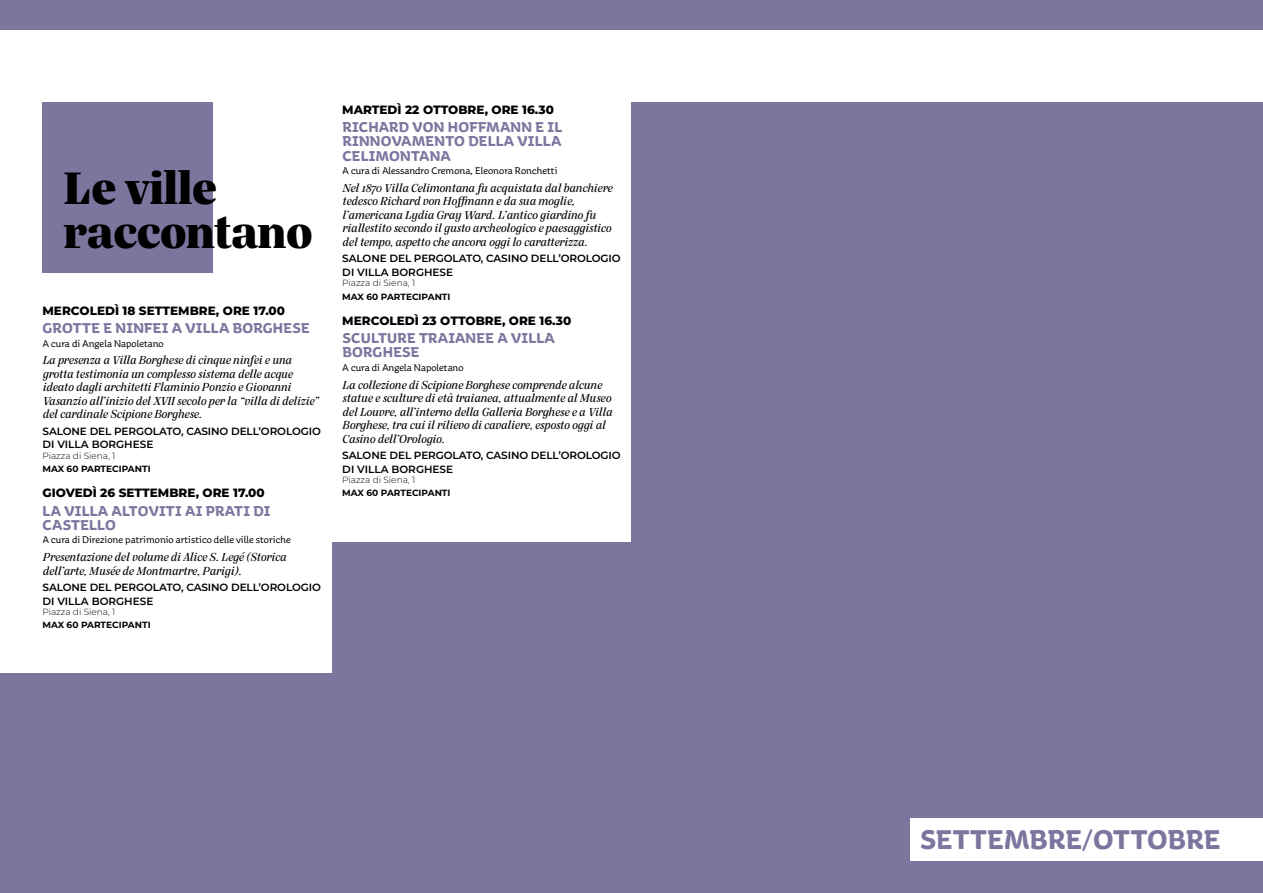
<style>
.page{position:relative;width:1263px;height:893px;background:#fff}
.page>*{position:absolute;margin:0;border:0;box-sizing:border-box;transform-origin:0 0}
.t1{font:900 49.5px/43.5px "Silva Display";color:#000}
.t2{font:700 28.5px "Aniuk";color:#7c769f}
.t3{font:700 15px/14.2px "Aniuk";letter-spacing:.015em;color:#7c769f}
.t4{font:italic 12.75px/13.5px "Silva Display";color:#000}
.t5{font:800 12px "Montserrat";color:#000}
.t6{font:600 10.5px/13.5px "Montserrat";letter-spacing:-.01em;color:#000}
.t7{font:10.5px "Aniuk";color:#000}
.t8{font:700 9px "Montserrat";color:#000}
.t9{font:300 9px "Montserrat";color:#000}
.s1{font-weight:400}
</style>
<div class="page">
<div style="left:631px;top:102px;width:311px;height:791px;background:#7c769f"></div>
<div style="left:332px;top:543px;width:299px;height:350px;background:#7c769f"></div>
<div style="left:0;top:674px;width:342px;height:219px;background:#7c769f"></div>
<div style="left:931px;top:102px;width:332px;height:791px;background:#7c769f"></div>
<div style="left:0;top:0;width:1263px;height:30px;background:#7c769f"></div>
<div style="left:43px;top:102px;width:170px;height:170px;background:#7c769f"></div>
<div style="left:910px;top:819px;width:353px;height:42px;background:#fff"></div>
<h1 class="t1" style="left:64px;top:165px;width:250px">Le ville raccontano</h1>
<p class="t5" style="left:43px;top:302px;width:244px">MERCOLEDÌ 18 SETTEMBRE, ORE 17.00</p>
<p class="t3" style="left:43px;top:321px;width:269px">GROTTE E NINFEI A VILLA BORGHESE</p>
<p class="t7" style="left:43px;top:337px;width:123px">A cura di Angela Napoletano</p>
<p class="t4" style="left:43px;top:354px;width:277px">La presenza a Villa Borghese di cinque ninfei e una grotta testimonia un complesso sistema delle acque ideato dagli architetti Flaminio Ponzio e Giovanni Vasanzio all’inizio del XVII secolo per la “villa di delizie” del cardinale Scipione Borghese.</p>
<p class="t6" style="left:43px;top:424px;width:280px">SALONE DEL PERGOLATO, CASINO DELL’OROLOGIO<br>DI VILLA BORGHESE</p>
<p class="t9" style="left:43px;top:450px;width:74px">Piazza di Siena, 1</p>
<p class="t8" style="left:43px;top:462px;width:110px">MAX 60 PARTECIPANTI</p>
<p class="t5" style="left:43px;top:484px;width:224px">GIOVEDÌ 26 SETTEMBRE, ORE 17.00</p>
<p class="t3" style="left:43px;top:504px;width:230px">LA VILLA ALTOVITI AI PRATI DI<br>CASTELLO</p>
<p class="t7" style="left:43px;top:534px;width:250px">A cura di Direzione patrimonio artistico delle ville storiche</p>
<p class="t4" style="left:43px;top:551px;width:245px">Presentazione del volume di Alice S. Legé (Storica dell’arte, Musée de Montmartre, Parigi).</p>
<p class="t6" style="left:43px;top:580px;width:280px">SALONE DEL PERGOLATO, CASINO DELL’OROLOGIO<br>DI VILLA BORGHESE</p>
<p class="t9" style="left:43px;top:606px;width:74px">Piazza di Siena, 1</p>
<p class="t8" style="left:43px;top:619px;width:110px">MAX 60 PARTECIPANTI</p>
<p class="t5" style="left:342px;top:101px;width:213px">MARTEDÌ 22 OTTOBRE, ORE 16.30</p>
<p class="t3" style="left:342px;top:120px;width:222px;text-align:justify">RICHARD VON HOFFMANN E IL RINNOVAMENTO DELLA VILLA CELIMONTANA</p>
<p class="t7" style="left:342px;top:165px;width:217px">A cura di Alessandro Cremona, Eleonora Ronchetti</p>
<p class="t4" style="left:342px;top:181px;width:272px">Nel 1870 Villa Celimontana fu acquistata dal banchiere tedesco Richard von Hoffmann e da sua moglie, l’americana Lydia Gray Ward. L’antico giardino fu riallestito secondo il gusto archeologico e paesaggistico del tempo, aspetto che ancora oggi lo caratterizza.</p>
<p class="t6" style="left:342px;top:251px;width:280px">SALONE DEL PERGOLATO, CASINO DELL’OROLOGIO<br>DI VILLA BORGHESE</p>
<p class="t9" style="left:342px;top:277px;width:74px">Piazza di Siena, 1</p>
<p class="t8" style="left:342px;top:290px;width:110px">MAX 60 PARTECIPANTI</p>
<p class="t5" style="left:342px;top:312px;width:230px">MERCOLEDÌ 23 OTTOBRE, ORE 16.30</p>
<p class="t3" style="left:342px;top:331px;width:214px">SCULTURE TRAIANEE A VILLA<br>BORGHESE</p>
<p class="t7" style="left:342px;top:362px;width:123px">A cura di Angela Napoletano</p>
<p class="t4" style="left:342px;top:378px;width:271px">La collezione di Scipione Borghese comprende alcune statue e sculture di età traianea, attualmente al Museo del Louvre, all’interno della Galleria Borghese e a Villa Borghese, tra cui il rilievo di cavaliere, esposto oggi al Casino dell’Orologio.</p>
<p class="t6" style="left:342px;top:448px;width:280px">SALONE DEL PERGOLATO, CASINO DELL’OROLOGIO<br>DI VILLA BORGHESE</p>
<p class="t9" style="left:342px;top:474px;width:74px">Piazza di Siena, 1</p>
<p class="t8" style="left:342px;top:487px;width:110px">MAX 60 PARTECIPANTI</p>
<h2 class="t2" style="left:920px;top:822px;width:302px">SETTEMBRE<span class="s1">/</span>OTTOBRE</h2>
</div>
